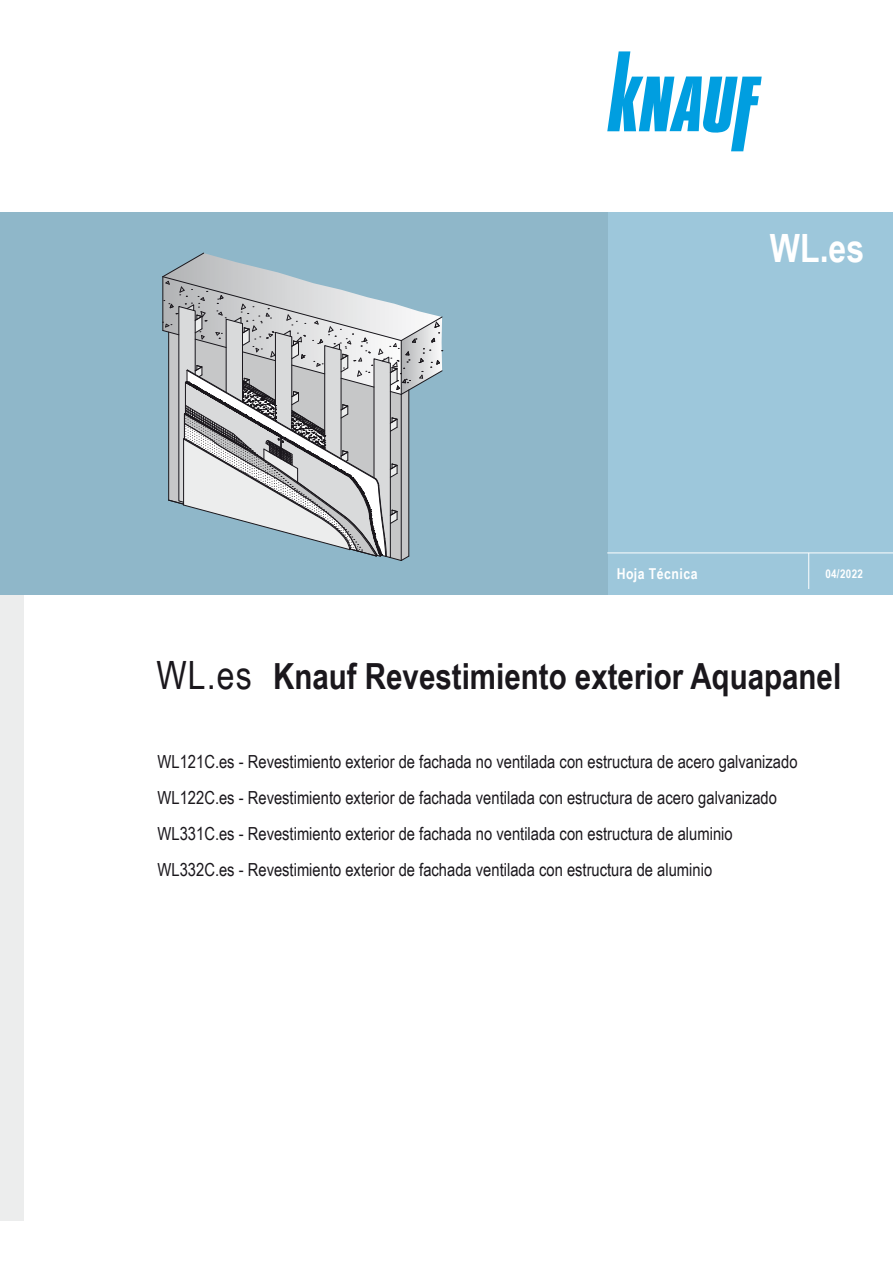
<style>
.page{position:relative;width:893px;height:1263px;background:#fff}
.page>*{position:absolute;margin:0;border:0;box-sizing:border-box;transform-origin:0 0}
.t1{font:700 39px "Arial Narrow";color:#fff}
.t2{font:700 36px "Arial Narrow";color:#1a171c}
.t3{font:18px/35.8px "Arial Narrow";color:#1a171c}
.t4{font:700 15px "Arial Narrow";letter-spacing:.03em;color:#fff}
.t5{font:700 12px "Arial Narrow";letter-spacing:.03em;color:#fff}
.s1{font-weight:400;font-size:39px}
</style>
<div class="page">
<div style="left:0;top:595px;width:23px;height:625px;background:#eceded"></div>
<div style="left:607px;top:213px;width:286px;height:382px;background:#9dc7db"></div>
<div style="left:0;top:213px;width:607px;height:382px;background:#8fb7c9"></div>
<svg style="left:607px;top:51px;width:155px;height:100px"></svg>
<hr style="left:607px;top:552px;width:286px;height:1px;background:#fff">
<hr style="left:808px;top:553px;width:1px;height:36px;background:#fff">
<svg style="left:162px;top:253px;width:281px;height:308px"></svg>
<h1 class="t1" style="left:770px;top:219px;width:96px">WL.es</h1>
<p class="t4" style="left:617px;top:563px;width:82px">Hoja Técnica</p>
<p class="t5" style="left:825px;top:565px;width:39px">04/2022</p>
<h2 class="t2" style="left:157px;top:649px;width:686px"><span class="s1">WL.es</span> Knauf Revestimiento exterior Aquapanel</h2>
<p class="t3" style="left:158px;top:743px;width:641px">WL121C.es - Revestimiento exterior de fachada no ventilada con estructura de acero galvanizado WL122C.es - Revestimiento exterior de fachada ventilada con estructura de acero galvanizado WL331C.es - Revestimiento exterior de fachada no ventilada con estructura de aluminio WL332C.es - Revestimiento exterior de fachada ventilada con estructura de aluminio</p>
</div>
